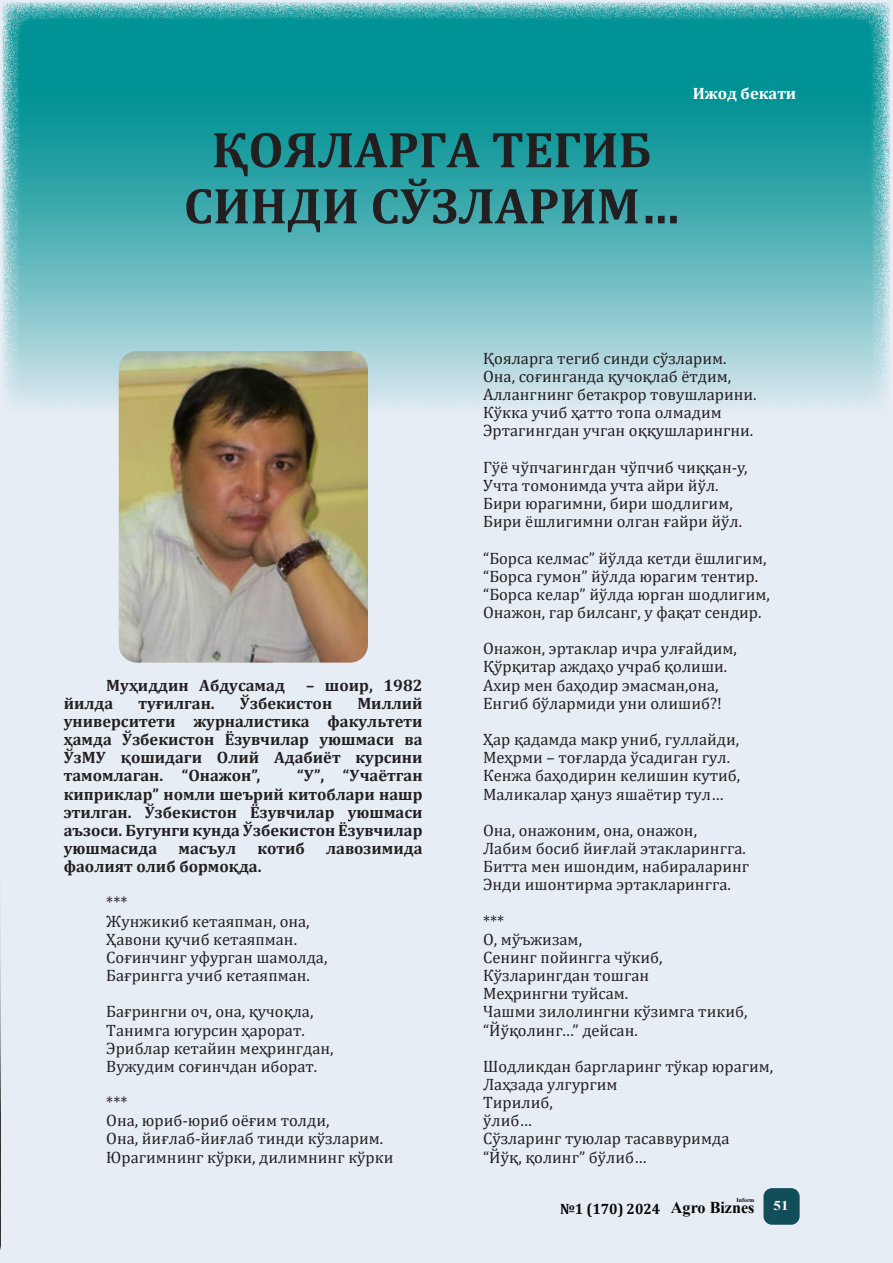
<style>
.page{position:relative;width:893px;height:1263px;background:#e7edf5}
.page>*{position:absolute;margin:0;border:0;box-sizing:border-box;transform-origin:0 0}
.t1{font:700 51px "Cambria";color:#231f20}
.t2{font:16.5px "Cambria";color:#231f20}
.t3{font:700 16.5px/18.1px "Cambria";color:#231f20;text-align:justify}
.t4{font:700 16.5px "Cambria";color:#fff}
.t5{font:700 15px "Cambria";color:#040503;scale:.95 1}
.t6{font:700 6px "Times New Roman";color:#040503}
.s1{font-family:"Times New Roman";font-size:16.5px}
</style>
<div class="page">
<div style="left:763px;top:1188px;width:37px;height:37px;background:#114e59;border-radius:9px"></div>
<hr style="left:0;top:0;width:1px;height:1263px;background:#0d4da1">
<svg style="left:2px;top:2px;width:888px;height:416px"></svg>
<img style="left:119px;top:351px;width:249px;height:312px">
<svg style="left:0;top:763px;width:1px;height:500px"></svg>
<img style="left:0;top:0;width:1px;height:436px">
<p class="t1" style="left:212px;top:114px;width:441px">ҚОЯЛАРГА ТЕГИБ</p>
<p class="t1" style="left:184px;top:170px;width:497px">СИНДИ СЎЗЛАРИМ…</p>
<p class="t4" style="left:693px;top:82px;width:105px">Ижод бекати</p>
<p class="t3" style="left:106px;top:675px;width:180px">Муҳиддин Абдусамад</p>
<p class="t3" style="left:306px;top:675px;width:118px">– шоир, 1982</p>
<p class="t3" style="left:64px;top:693px;width:51px">йилда</p>
<p class="t3" style="left:138px;top:693px;width:78px">туғилган.</p>
<p class="t3" style="left:240px;top:693px;width:94px">Ўзбекистон</p>
<p class="t3" style="left:64px;top:693px;width:360px;text-indent:294px">Миллий университети журналистика факультети ҳамда Ўзбекистон Ёзувчилар уюшмаси ва ЎзМУ қошидаги Олий Адабиёт курсини тамомлаган. “Онажон”,</p>
<p class="t3" style="left:64px;top:766px;width:360px;text-indent:233px">“У”, “Учаётган киприклар” номли шеърий китоблари нашр этилган. Ўзбекистон Ёзувчилар уюшмаси аъзоси. Бугунги кунда Ўзбекистон Ёзувчилар уюшмасида</p>
<p class="t3" style="left:179px;top:839px;width:59px">масъул</p>
<p class="t3" style="left:257px;top:839px;width:49px">котиб</p>
<p class="t3" style="left:326px;top:839px;width:98px">лавозимида</p>
<p class="t3" style="left:64px;top:857px;width:199px">фаолият олиб бормоқда.</p>
<p class="t2" style="left:106px;top:893px;width:23px">***</p>
<p class="t2" style="left:106px;top:911px;width:205px">Жунжикиб кетаяпман, она,</p>
<p class="t2" style="left:106px;top:929px;width:192px">Ҳавони қучиб кетаяпман.</p>
<p class="t2" style="left:106px;top:947px;width:223px">Соғинчинг уфурган шамолда,</p>
<p class="t2" style="left:106px;top:966px;width:205px">Бағрингга учиб кетаяпман.</p>
<p class="t2" style="left:106px;top:1002px;width:209px">Бағрингни оч, она, қучоқла,</p>
<p class="t2" style="left:106px;top:1020px;width:200px">Танимга югурсин ҳарорат.</p>
<p class="t2" style="left:106px;top:1038px;width:229px">Эриблар кетайин меҳрингдан,</p>
<p class="t2" style="left:106px;top:1056px;width:212px">Вужудим соғинчдан иборат.</p>
<p class="t2" style="left:106px;top:1093px;width:23px">***</p>
<p class="t2" style="left:106px;top:1111px;width:225px">Она, юриб-юриб оёғим толди,</p>
<p class="t2" style="left:106px;top:1129px;width:278px">Она, йиғлаб-йиғлаб тинди кўзларим.</p>
<p class="t2" style="left:106px;top:1147px;width:289px">Юрагимнинг кўрки, дилимнинг кўрки</p>
<p class="t2" style="left:483px;top:348px;width:245px">Қояларга тегиб синди сўзларим.</p>
<p class="t2" style="left:483px;top:367px;width:250px">Она, соғинганда қучоқлаб ётдим,</p>
<p class="t2" style="left:483px;top:385px;width:275px">Аллангнинг бетакрор товушларини.</p>
<p class="t2" style="left:483px;top:403px;width:240px">Кўкка учиб ҳатто топа олмадим</p>
<p class="t2" style="left:483px;top:421px;width:272px">Эртагингдан учган оққушларингни.</p>
<p class="t2" style="left:483px;top:457px;width:266px">Гўё чўпчагингдан чўпчиб чиққан-у,</p>
<p class="t2" style="left:483px;top:476px;width:237px">Учта томонимда учта айри йўл.</p>
<p class="t2" style="left:483px;top:494px;width:251px">Бири юрагимни, бири шодлигим,</p>
<p class="t2" style="left:483px;top:512px;width:260px">Бири ёшлигимни олган ғайри йўл.</p>
<p class="t2" style="left:483px;top:548px;width:285px">“Борса келмас” йўлда кетди ёшлигим,</p>
<p class="t2" style="left:483px;top:566px;width:276px">“Борса гумон” йўлда юрагим тентир.</p>
<p class="t2" style="left:483px;top:584px;width:288px">“Борса келар” йўлда юрган шодлигим,</p>
<p class="t2" style="left:483px;top:603px;width:280px">Онажон, гар билсанг, у фақат сендир.</p>
<p class="t2" style="left:483px;top:639px;width:255px">Онажон, эртаклар ичра улғайдим,</p>
<p class="t2" style="left:483px;top:657px;width:246px">Қўрқитар аждаҳо учраб қолиши.</p>
<p class="t2" style="left:483px;top:675px;width:237px">Ахир мен баҳодир эмасман,она,</p>
<p class="t2" style="left:483px;top:693px;width:240px">Енгиб бўлармиди уни олишиб?!</p>
<p class="t2" style="left:483px;top:730px;width:258px">Ҳар қадамда макр униб, гуллайди,</p>
<p class="t2" style="left:483px;top:748px;width:248px">Меҳрми – тоғларда ўсадиган гул.</p>
<p class="t2" style="left:483px;top:766px;width:258px">Кенжа баҳодирин келишин кутиб,</p>
<p class="t2" style="left:483px;top:784px;width:242px">Маликалар ҳануз яшаётир тул…</p>
<p class="t2" style="left:483px;top:820px;width:215px">Она, онажоним, она, онажон,</p>
<p class="t2" style="left:483px;top:839px;width:264px">Лабим босиб йиғлай этакларингга.</p>
<p class="t2" style="left:483px;top:857px;width:268px">Битта мен ишондим, набираларинг</p>
<p class="t2" style="left:483px;top:875px;width:249px">Энди ишонтирма эртакларингга.</p>
<p class="t2" style="left:483px;top:911px;width:23px">***</p>
<p class="t2" style="left:483px;top:929px;width:101px">О, мўъжизам,</p>
<p class="t2" style="left:483px;top:947px;width:181px">Сенинг пойингга чўкиб,</p>
<p class="t2" style="left:483px;top:966px;width:168px">Кўзларингдан тошган</p>
<p class="t2" style="left:483px;top:984px;width:147px">Меҳрингни туйсам.</p>
<p class="t2" style="left:483px;top:1002px;width:266px">Чашми зилолингни кўзимга тикиб,</p>
<p class="t2" style="left:483px;top:1020px;width:156px">“Йўқолинг…” дейсан.</p>
<p class="t2" style="left:483px;top:1056px;width:292px">Шодликдан баргларинг тўкар юрагим,</p>
<p class="t2" style="left:483px;top:1074px;width:136px">Лаҳзада улгургим</p>
<p class="t2" style="left:483px;top:1093px;width:71px">Тирилиб,</p>
<p class="t2" style="left:483px;top:1111px;width:50px">ўлиб…</p>
<p class="t2" style="left:483px;top:1129px;width:248px">Сўзларинг туюлар тасаввуримда</p>
<p class="t2" style="left:483px;top:1147px;width:165px">“Йўқ, қолинг” бўлиб…</p>
<p class="t6" style="left:737px;top:1196px;width:19px">Inform</p>
<p class="t5" style="left:560px;top:1198px;width:242px">№1 (170) 2024 <span class="s1">Agro Biznes</span> <sup>51</sup></p>
</div>
